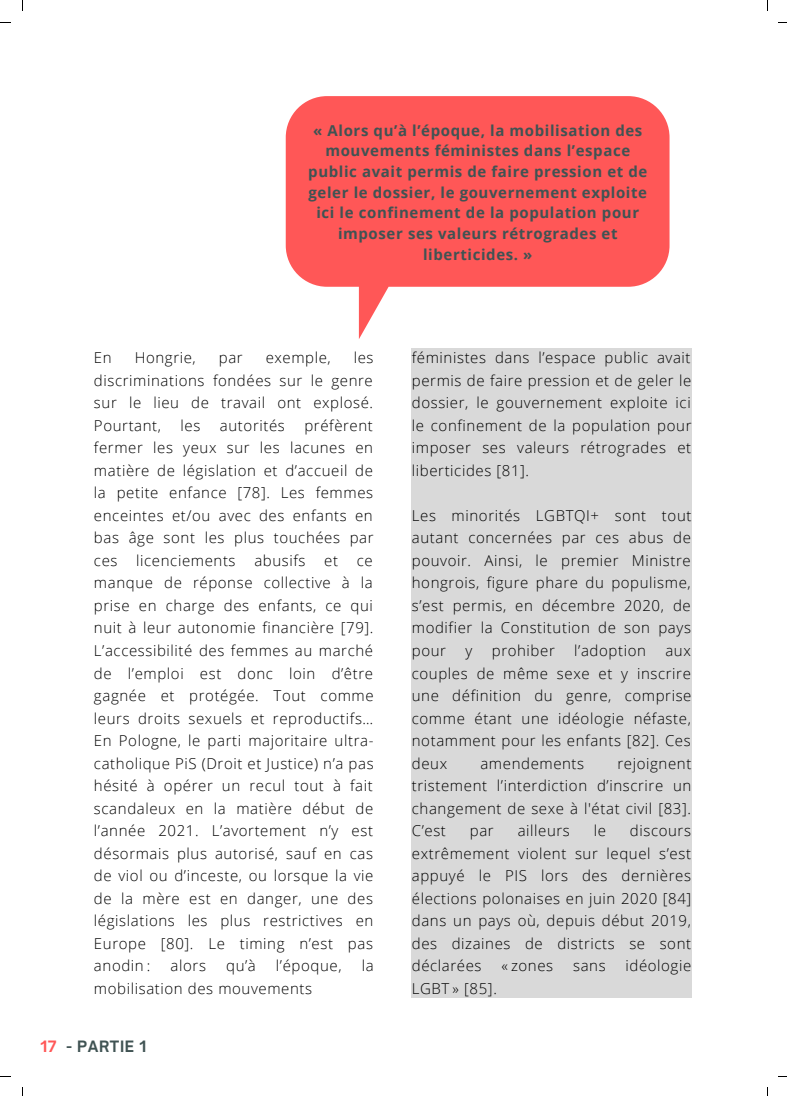
<style>
.page{position:relative;width:787px;height:1096px;background:#fff}
.page>*{position:absolute;margin:0;border:0;box-sizing:border-box;transform-origin:0 0}
.t1{font:300 15px/22.5px "Open Sans";letter-spacing:.04em;color:#000;text-align:justify}
.t2{font:700 15px/20.6px "Open Sans";letter-spacing:.04em;color:#405353;text-align:center}
.t3{font:700 15px "Open Sauce One";letter-spacing:.04em;color:#405353}
.s1{color:#ff5757}
</style>
<div class="page">
<svg style="left:286px;top:96px;width:383px;height:243px;fill:#ff5757"></svg>
<div style="left:411px;top:348px;width:281px;height:650px;background:#d9d9d9"></div>
<p class="t2" style="left:308px;top:119px;width:341px">« Alors qu’à l’époque, la mobilisation des mouvements féministes dans l’espace public avait permis de faire pression et de geler le dossier, le gouvernement exploite ici le confinement de la population pour imposer ses valeurs rétrogrades et liberticides. »</p>
<p class="t1" style="left:94px;top:346px;width:281px;text-indent:260px">les discriminations fondées sur le genre sur le lieu de travail ont explosé.<br>Pourtant,</p>
<p class="t1" style="left:94px;top:346px;width:19px">En</p>
<p class="t1" style="left:135px;top:346px;width:63px">Hongrie,</p>
<p class="t1" style="left:219px;top:346px;width:25px">par</p>
<p class="t1" style="left:266px;top:346px;width:67px">exemple,</p>
<p class="t1" style="left:94px;top:413px;width:281px;text-indent:210px">préfèrent fermer les yeux sur les lacunes en matière de législation et d’accueil de la petite enfance [78]. Les femmes enceintes et/ou avec des enfants en bas âge sont les plus touchées par ces licenciements abusifs et ce manque de réponse collective à la prise en charge des enfants, ce qui nuit à leur autonomie financière [79].<br>L’accessibilité des femmes au marché de l’emploi est donc loin d’être gagnée et protégée. Tout comme leurs droits sexuels et reproductifs… En Pologne, le parti majoritaire ultra&shy;catholique PiS (Droit et Justice) n’a pas hésité à opérer un recul tout à fait scandaleux en la matière début de l’année 2021. L’avortement n’y est désormais plus autorisé, sauf en cas de viol ou d’inceste, ou lorsque la vie de la mère est en danger, une des législations les plus restrictives en Europe [80]. Le timing n’est pas anodin :</p>
<p class="t1" style="left:181px;top:413px;width:21px">les</p>
<p class="t1" style="left:220px;top:413px;width:66px">autorités</p>
<p class="t1" style="left:171px;top:954px;width:37px">alors</p>
<p class="t1" style="left:226px;top:954px;width:31px">qu’à</p>
<p class="t1" style="left:276px;top:954px;width:67px">l’époque,</p>
<p class="t1" style="left:362px;top:954px;width:13px">la</p>
<p class="t1" style="left:94px;top:976px;width:220px">mobilisation des mouvements</p>
<p class="t3" style="left:40px;top:1036px;width:107px"><span class="s1">17</span> - PARTIE 1</p>
<p class="t1" style="left:412px;top:346px;width:281px">féministes dans l’espace public avait permis de faire pression et de geler le dossier, le gouvernement exploite ici le confinement de la population pour imposer ses valeurs rétrogrades et liberticides [81].</p>
<p class="t1" style="left:412px;top:503px;width:281px">Les minorités LGBTQI+ sont tout autant concernées par ces abus de pouvoir. Ainsi, le premier Ministre hongrois, figure phare du populisme, s’est permis, en décembre 2020, de modifier la Constitution de son pays pour</p>
<p class="t1" style="left:465px;top:639px;width:8px">y</p>
<p class="t1" style="left:492px;top:639px;width:65px">prohiber</p>
<p class="t1" style="left:574px;top:639px;width:73px">l’adoption</p>
<p class="t1" style="left:412px;top:639px;width:281px;text-indent:253px">aux couples de même sexe et y inscrire une définition du genre, comprise comme étant une idéologie néfaste, notamment pour les enfants [82]. Ces deux</p>
<p class="t1" style="left:480px;top:751px;width:105px">amendements</p>
<p class="t1" style="left:412px;top:751px;width:281px;text-indent:206px">rejoignent tristement l’interdiction d’inscrire un changement de sexe à l'état civil [83].<br>C’est</p>
<p class="t1" style="left:412px;top:819px;width:281px;text-indent:218px">discours extrêmement violent sur lequel s’est appuyé le PIS lors des dernières élections polonaises en juin 2020 [84] dans un pays où, depuis début 2019, des dizaines de districts se sont déclarées</p>
<p class="t1" style="left:470px;top:819px;width:25px">par</p>
<p class="t1" style="left:518px;top:819px;width:54px">ailleurs</p>
<p class="t1" style="left:594px;top:819px;width:14px">le</p>
<p class="t1" style="left:501px;top:954px;width:53px">« zones</p>
<p class="t1" style="left:573px;top:954px;width:34px">sans</p>
<p class="t1" style="left:625px;top:954px;width:67px">idéologie</p>
<p class="t1" style="left:412px;top:976px;width:87px">LGBT » [85].</p>
</div>
